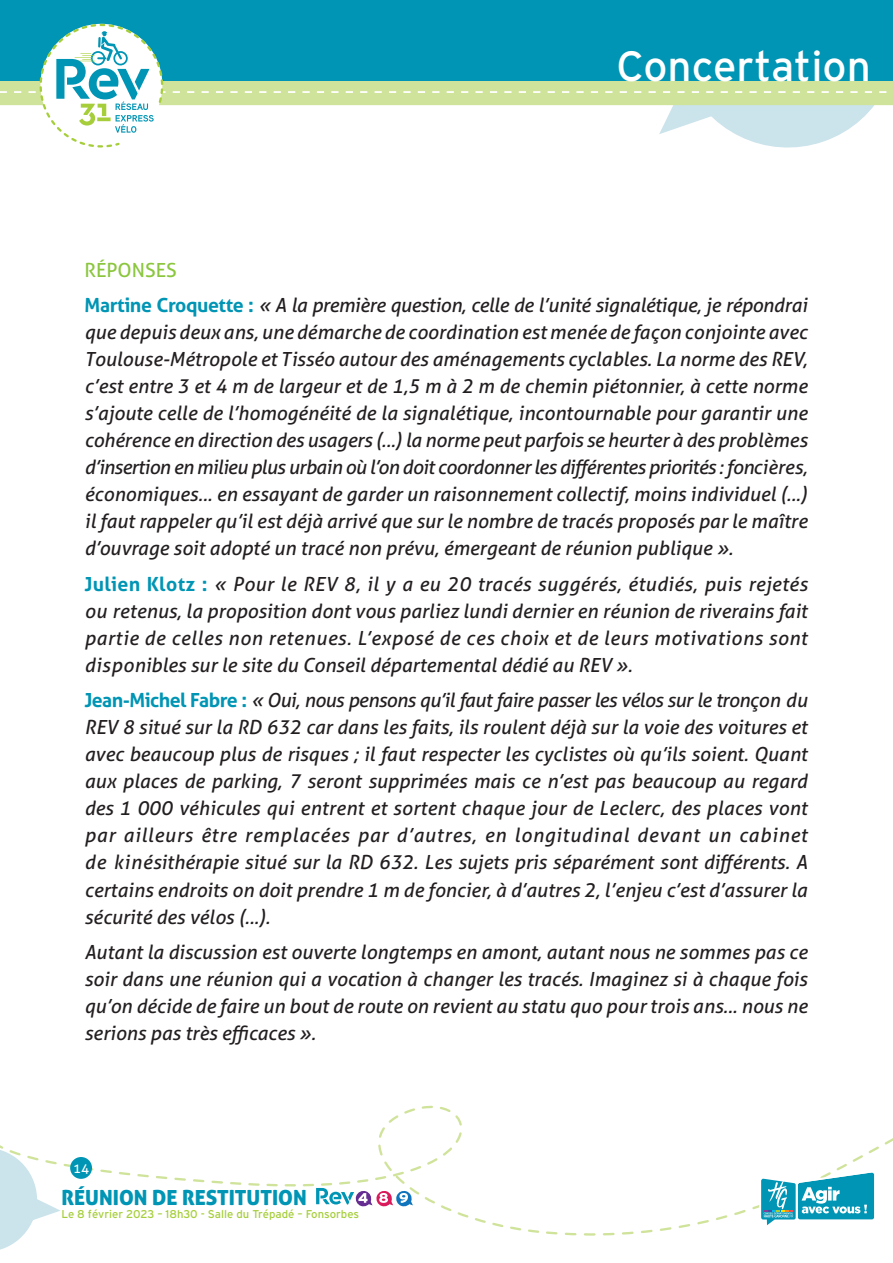
<style>
.page{position:relative;width:893px;height:1263px;background:#fff}
.page>*{position:absolute;margin:0;border:0;box-sizing:border-box;transform-origin:0 0}
.t1{font:42.3px "Interstate";color:#fff}
.t2{font:20.85px "Aller Display";color:#0095b4}
.t3{font:italic 19.5px/27px "Aller";color:#231f20;text-align:justify}
.t4{font:italic 19.5px/35.5px "Aller";letter-spacing:-.02em;color:#231f20}
.t5{font:13.2px "Aller";color:#fff}
.t6{font:11.25px "Interstate";color:#a6ce3b}
.s1{font-style:normal;color:#8bc63e}
.s2{font-weight:700;font-style:normal;color:#0095b4}
</style>
<div class="page">
<svg style="left:0;top:0;width:893px;height:148px"></svg>
<svg style="left:564px;top:1138px;width:329px;height:98px"></svg>
<svg style="left:0;top:1145px;width:223px;height:105px"></svg>
<div style="left:70px;top:1157px;width:22px;height:22px;background:#0095b4;border-radius:50%"></div>
<svg style="left:248px;top:1105px;width:291px;height:128px"></svg>
<h1 class="t1" style="left:617px;top:43px;width:256px">Concertation</h1>
<p class="t4" style="left:84px;top:252px;width:724px"><span class="s1">RÉPONSES<br></span><span class="s2">Martine Croquette :</span> « A la première question, celle de l’unité signalétique, je répondrai</p>
<p class="t3" style="left:84px;top:319px;width:724px">que depuis deux ans, une démarche de coordination est menée de façon conjointe avec Toulouse-Métropole et Tisséo autour des aménagements cyclables. La norme des REV, c’est entre 3 et 4 m de largeur et de 1,5 m à 2 m de chemin piétonnier, à cette norme s’ajoute celle de l’homogénéité de la signalétique, incontournable pour garantir une cohérence en direction des usagers (…) la norme peut parfois se heurter à des problèmes d’insertion en milieu plus urbain où l’on doit coordonner les différentes priorités : foncières, économiques… en essayant de garder un raisonnement collectif, moins individuel (…) il faut rappeler qu’il est déjà arrivé que sur le nombre de tracés proposés par le maître d’ouvrage soit adopté un tracé non prévu, émergeant de réunion publique ».</p>
<p class="t3" style="left:84px;top:570px;width:724px"><span class="s2">Julien Klotz :</span> « Pour le REV 8, il y a eu 20 tracés suggérés, étudiés, puis rejetés ou retenus, la proposition dont vous parliez lundi dernier en réunion de riverains fait partie de celles non retenues. L’exposé de ces choix et de leurs motivations sont disponibles sur le site du Conseil départemental dédié au REV ».</p>
<p class="t3" style="left:84px;top:687px;width:724px"><span class="s2">Jean-Michel Fabre :</span> « Oui, nous pensons qu’il faut faire passer les vélos sur le tronçon du REV 8 situé sur la RD 632 car dans les faits, ils roulent déjà sur la voie des voitures et avec beaucoup plus de risques ; il faut respecter les cyclistes où qu’ils soient. Quant aux places de parking, 7 seront supprimées mais ce n’est pas beaucoup au regard des 1 000 véhicules qui entrent et sortent chaque jour de Leclerc, des places vont par ailleurs être remplacées par d’autres, en longitudinal devant un cabinet de kinésithérapie situé sur la RD 632. Les sujets pris séparément sont différents. A certains endroits on doit prendre 1 m de foncier, à d’autres 2, l’enjeu c’est d’assurer la sécurité des vélos (…).</p>
<p class="t3" style="left:84px;top:938px;width:724px">Autant la discussion est ouverte longtemps en amont, autant nous ne sommes pas ce soir dans une réunion qui a vocation à changer les tracés. Imaginez si à chaque fois qu’on décide de faire un bout de route on revient au statu quo pour trois ans… nous ne serions pas très efficaces ».</p>
<p class="t5" style="left:73px;top:1160px;width:17px">14</p>
<p class="t2" style="left:61px;top:1184px;width:247px">RÉUNION DE RESTITUTION</p>
<p class="t6" style="left:61px;top:1208px;width:299px">Le 8 février 2023 – 18h30 - Salle du Trépadé – Fonsorbes</p>
</div>
